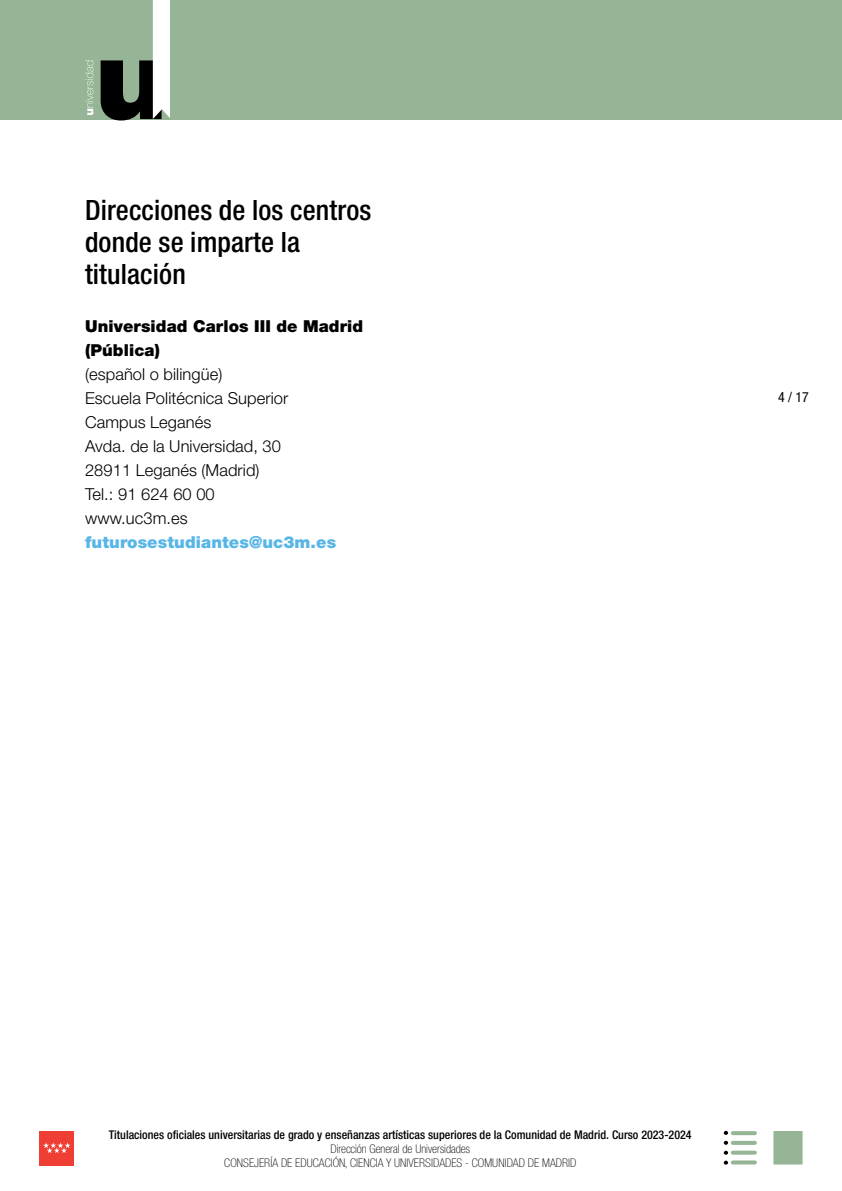
<style>
.page{position:relative;width:842px;height:1191px;background:#fff}
.page>*{position:absolute;margin:0;border:0;box-sizing:border-box;transform-origin:0 0}
.t1{font:500 condensed 28px/32px "Helvetica Neue LT Std";letter-spacing:.005em;color:#000}
.t2{font:300 16.4px/24px "Helvetica Neue LT Std";letter-spacing:.005em;color:#000}
.t3{font:900 16.4px/24px "Helvetica Neue LT Std";letter-spacing:.005em;color:#000}
.t4{font:900 16.4px "Helvetica Neue LT Std";letter-spacing:.005em;color:#58b6e7}
.t5{font:condensed 14px "Helvetica Neue LT Std";color:#000}
.t6{font:500 condensed 12px "Helvetica Neue LT Std";color:#000}
.t7{font:100 condensed 12px/14.4px "Helvetica Neue LT Std";letter-spacing:.005em;color:#000;text-align:center}
</style>
<div class="page">
<div style="left:0;top:0;width:842px;height:119px;background:#95b596"></div>
<svg style="left:85px;top:61px;width:8px;height:54px"></svg>
<svg style="left:101px;top:0;width:69px;height:120px"></svg>
<div style="left:40px;top:1130px;width:34px;height:35px;background:#ef3e33"></div>
<svg style="left:43px;top:1142px;width:28px;height:11px"></svg>
<div style="left:775px;top:1132px;width:25px;height:30px;background:#95b596"></div>
<div style="left:773px;top:1131px;width:29px;height:33px;border:4px solid #95b596"></div>
<svg style="left:733px;top:1131px;width:22px;height:4px"></svg>
<svg style="left:724px;top:1130px;width:4px;height:4px"></svg>
<svg style="left:733px;top:1140px;width:22px;height:4px"></svg>
<svg style="left:724px;top:1140px;width:4px;height:4px"></svg>
<svg style="left:733px;top:1150px;width:22px;height:4px"></svg>
<svg style="left:724px;top:1150px;width:4px;height:4px"></svg>
<svg style="left:733px;top:1160px;width:22px;height:4px"></svg>
<svg style="left:724px;top:1160px;width:4px;height:4px"></svg>
<h1 class="t1" style="left:85px;top:193px;width:288px">Direcciones de los centros donde se imparte la titulación</h1>
<p class="t3" style="left:85px;top:314px;width:280px">Universidad Carlos III de Madrid (Pública)</p>
<p class="t2" style="left:85px;top:361px;width:205px">(español o bilingüe)<br>Escuela Politécnica Superior<br>Campus Leganés<br>Avda. de la Universidad, 30<br>28911 Leganés (Madrid)<br>Tel.: 91 624 60 00 www.uc3m.es</p>
<p class="t4" style="left:85px;top:532px;width:253px">futurosestudiantes@uc3m.es</p>
<p class="t5" style="left:778px;top:389px;width:32px">4 / 17</p>
<p class="t6" style="left:109px;top:1127px;width:584px">Titulaciones oficiales universitarias de grado y enseñanzas artísticas superiores de la Comunidad de Madrid. Curso 2023-2024</p>
<p class="t7" style="left:224px;top:1141px;width:354px">Dirección General de Universidades<br>CONSEJERÍA DE EDUCACIÓN, CIENCIA Y UNIVERSIDADES - COMUNIDAD DE MADRID</p>
</div>
